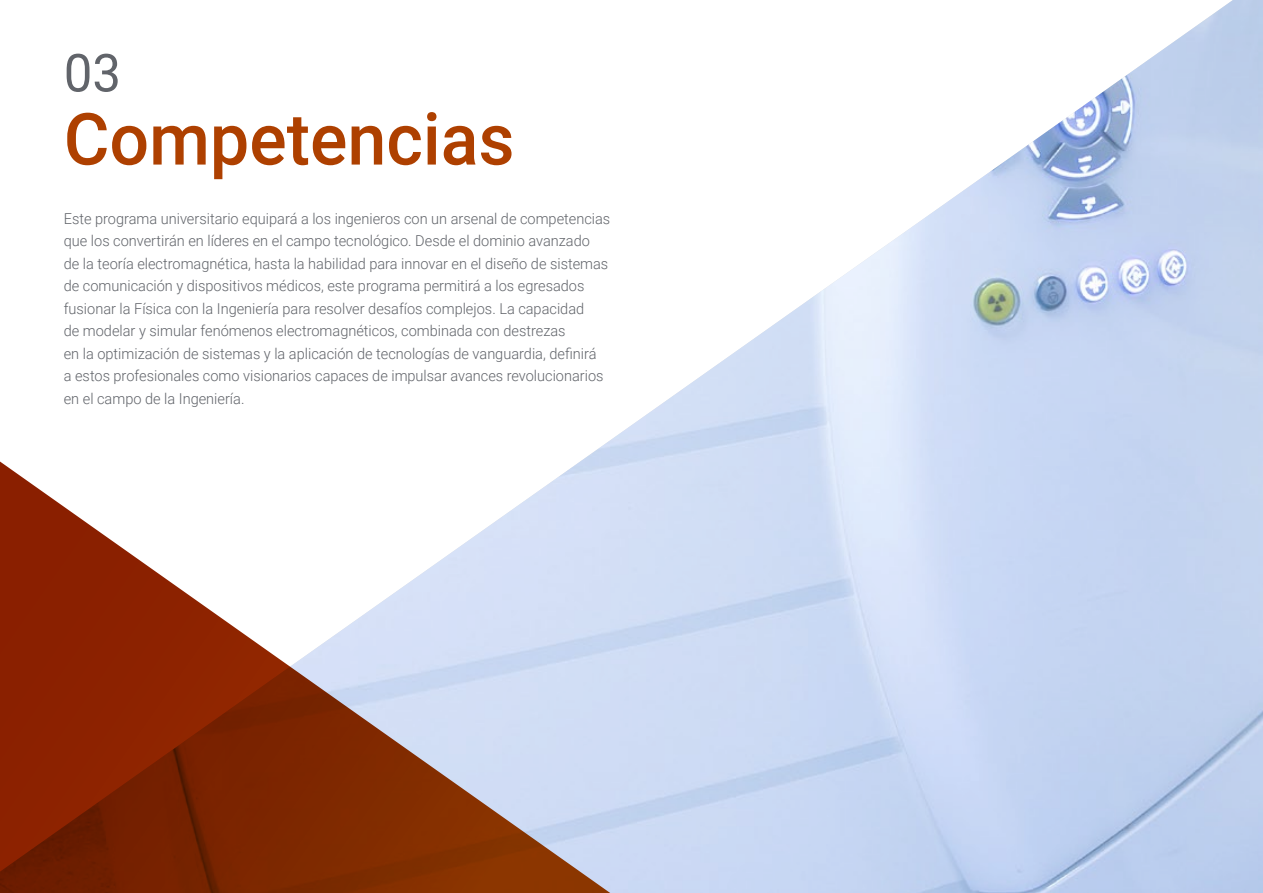
<style>
.page{position:relative;width:1263px;height:893px;background:#fff}
.page>*{position:absolute;margin:0;border:0;box-sizing:border-box;transform-origin:0 0}
.t1{font:500 72px "Roboto";color:#ae4000}
.t2{font:52.5px "Roboto";color:#61646a}
.t3{font:300 15px/22.5px "Roboto";color:#61646a}
</style>
<div class="page">
<img style="left:602px;top:0;width:661px;height:893px">
<svg style="left:0;top:446px;width:640px;height:447px"></svg>
<h2 class="t2" style="left:64px;top:36px;width:59px">03</h2>
<h1 class="t1" style="left:64px;top:89px;width:452px">Competencias</h1>
<p class="t3" style="left:64px;top:207px;width:548px">Este programa universitario equipará a los ingenieros con un arsenal de competencias que los convertirán en líderes en el campo tecnológico. Desde el dominio avanzado<br>de la teoría electromagnética, hasta la habilidad para innovar en el diseño de sistemas de comunicación y dispositivos médicos, este programa permitirá a los egresados fusionar la Física con la Ingeniería para resolver desafíos complejos. La capacidad<br>de modelar y simular fenómenos electromagnéticos, combinada con destrezas<br>en la optimización de sistemas y la aplicación de tecnologías de vanguardia, definirá<br>a estos profesionales como visionarios capaces de impulsar avances revolucionarios en el campo de la Ingeniería.</p>
</div>
